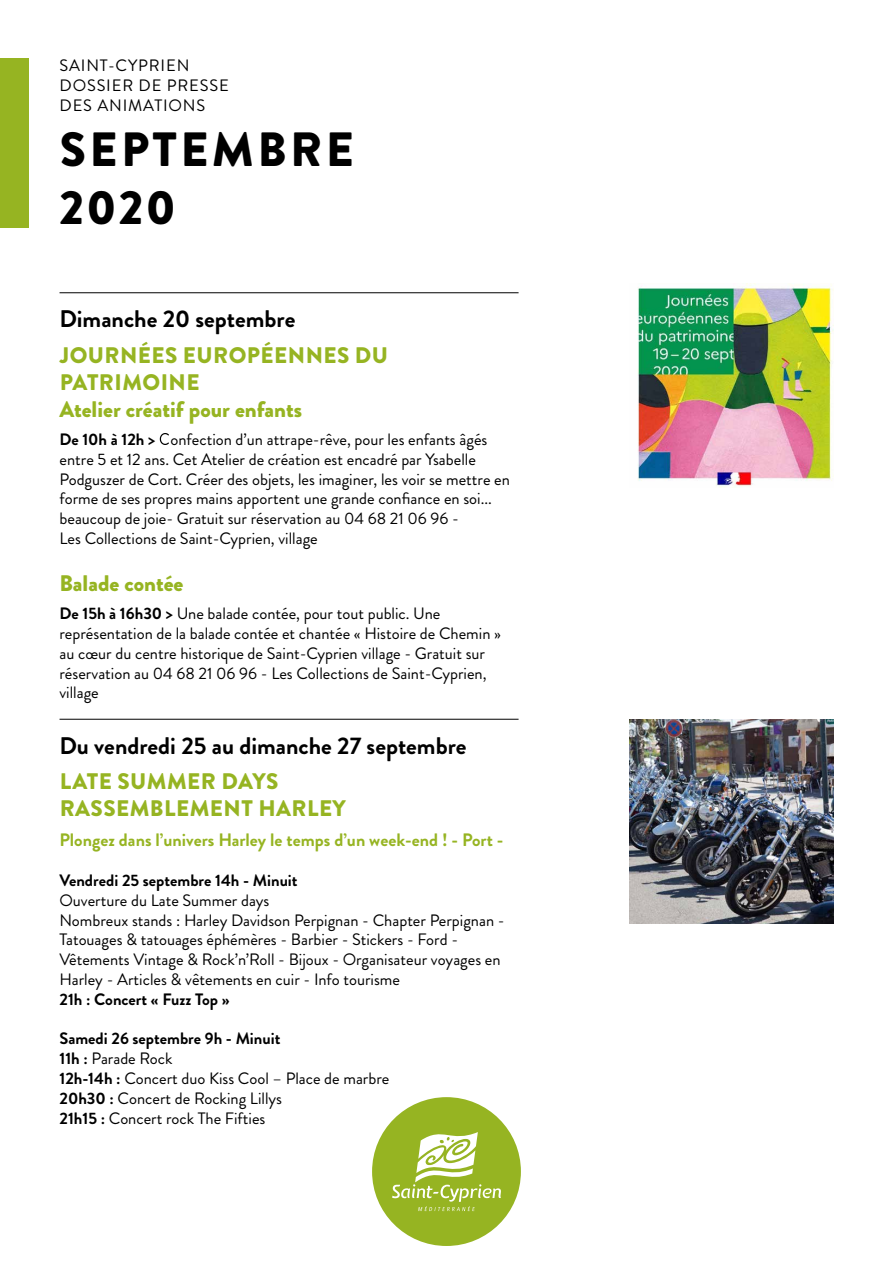
<style>
.page{position:relative;width:893px;height:1263px;background:#fff}
.page>*{position:absolute;margin:0;border:0;box-sizing:border-box;transform-origin:0 0}
.t1{font:900 48px/57.6px "Brandon Grotesque";letter-spacing:.07em;color:#000}
.t2{font:700 24px "Brandon Grotesque";color:#000}
.t3{font:900 22.5px/27px "Brandon Grotesque";letter-spacing:.02em;color:#96b422}
.t4{font:900 22.5px "Brandon Grotesque";color:#96b422}
.t5{font:700 18px "Brandon Grotesque";color:#96b422}
.t6{font:16.5px/19.8px "Brandon Grotesque";color:#000}
.t7{font:700 16.5px "Brandon Grotesque";color:#000}
.t8{font:16.5px/19.8px "Brandon Grotesque";letter-spacing:.05em;color:#000}
.s1{font-weight:700}
</style>
<div class="page">
<div style="left:0;top:58px;width:28px;height:169px;background:#96b422"></div>
<svg style="left:372px;top:1097px;width:149px;height:149px"></svg>
<hr style="left:60px;top:292px;width:459px;height:1px;background:#000">
<hr style="left:60px;top:719px;width:459px;height:1px;background:#000">
<img style="left:629px;top:720px;width:204px;height:204px">
<img style="left:637px;top:284px;width:196px;height:204px">
<p class="t8" style="left:60px;top:56px;width:171px">SAINT-CYPRIEN<br>DOSSIER DE PRESSE<br>DES ANIMATIONS</p>
<h1 class="t1" style="left:60px;top:122px;width:296px">SEPTEMBRE<br>2020</h1>
<h2 class="t2" style="left:60px;top:310px;width:237px">Dimanche 20 septembre</h2>
<h3 class="t3" style="left:60px;top:342px;width:330px">JOURNÉES EUROPÉENNES DU<br>PATRIMOINE<br>Atelier créatif pour enfants</h3>
<p class="t6" style="left:60px;top:430px;width:452px"><span class="s1">De 10h à 12h &gt;</span> onfection d’un attrape-rêve, pour les enfants âgés entre 5 et 12 ans. Cet Atelier de création est encadré par Ysabelle Podguszer de Cort. Créer des objets, les imaginer, les voir se mettre en forme de ses propres mains apportent une grande confiance en soi... beaucoup de joie- Gratuit sur réservation au 04 68 21 06 96 -<br>Les Collections de Saint-Cyprien, village</p>
<h3 class="t4" style="left:60px;top:570px;width:125px">Balade contée</h3>
<p class="t6" style="left:60px;top:604px;width:443px"><span class="s1">De 15h à 16h30 &gt;</span> Une balade contée, pour tout public. Une représentation de la balade contée et chantée « Histoire de Chemin » au cœur du centre historique de Saint-Cyprien village - Gratuit sur réservation au 04 68 21 06 96 - Les Collections de Saint-Cyprien, village</p>
<h2 class="t2" style="left:60px;top:737px;width:408px">Du vendredi 25 au dimanche 27 septembre</h2>
<h3 class="t3" style="left:60px;top:768px;width:288px">LATE SUMMER DAYS<br>RASSEMBLEMENT HARLEY</h3>
<p class="t5" style="left:60px;top:833px;width:446px">Plongez dans l’univers Harley le temps d’un week-end ! - Port -</p>
<p class="t7" style="left:60px;top:874px;width:240px">Vendredi 25 septembre 14h - Minuit</p>
<p class="t6" style="left:60px;top:891px;width:447px">Ouverture du Late Summer days<br>Nombreux stands : Harley Davidson Perpignan - Chapter Perpignan - Tatouages &amp; tatouages éphémères - Barbier - Stickers - Ford - Vêtements Vintage &amp; Rock’n’Roll - Bijoux - Organisateur voyages en Harley - Articles &amp; vêtements en cuir - Info tourisme</p>
<p class="t7" style="left:60px;top:993px;width:172px">21h : Concert « Fuzz Top »</p>
<p class="t6" style="left:60px;top:1029px;width:331px"><span class="s1">Samedi 26 septembre 9h - Minuit<br>11h :</span> Parade Rock<br><span class="s1">12h-14h :</span> Concert duo Kiss Cool – Place de marbre<br><span class="s1">20h30 :</span> Concert de Rocking Lillys<br><span class="s1">21h15 :</span> Concert rock The Fifties</p>
</div>
